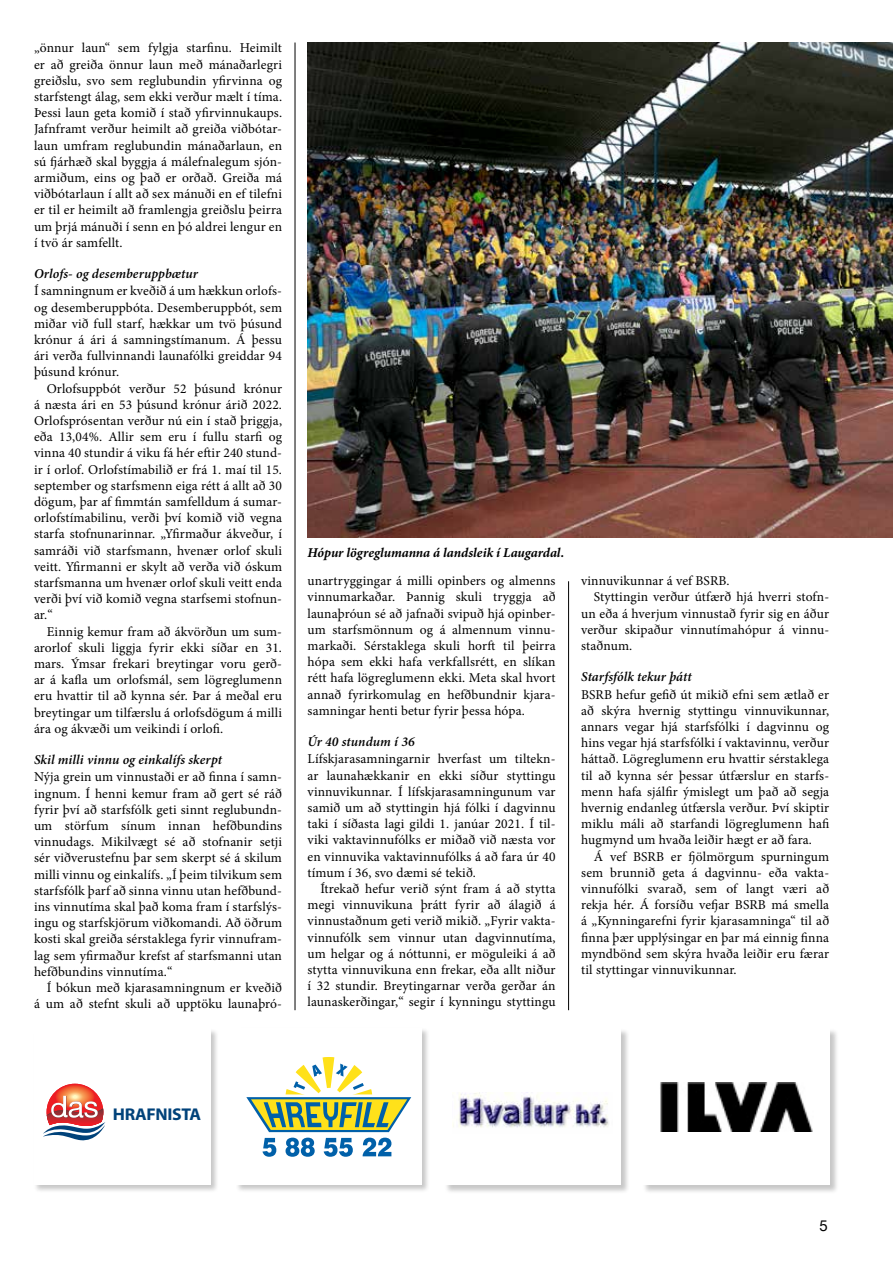
<style>
.page{position:relative;width:893px;height:1263px;background:#fff}
.page>*{position:absolute;margin:0;border:0;box-sizing:border-box;transform-origin:0 0}
.t1{font:700 17.1px "Myriad Pro";letter-spacing:-.015em;color:#00427a;scale:1.04 1}
.t2{font:15px "Helvetica Neue";color:#000}
.t3{font:13.5px/16.2px "Minion Pro";letter-spacing:.01em;color:#000;text-align:justify}
.t4{font:italic 600 13.5px "Minion Pro";letter-spacing:.005em;color:#000}
.t5{font:italic 700 13.5px "Minion Pro";letter-spacing:-.005em;color:#000}
</style>
<div class="page">
<div style="left:34px;top:1028px;width:185px;height:165px;background:#000;opacity:.22"></div>
<div style="left:34px;top:1028px;width:176px;height:156px;background:#fff"></div>
<svg style="left:43px;top:1084px;width:62px;height:57px"></svg>
<div style="left:444px;top:1028px;width:186px;height:166px;background:#000;opacity:.22"></div>
<div style="left:445px;top:1028px;width:176px;height:157px;background:#fff"></div>
<div style="left:642px;top:1028px;width:197px;height:166px;background:#000;opacity:.22"></div>
<div style="left:643px;top:1028px;width:187px;height:157px;background:#fff"></div>
<img style="left:660px;top:1082px;width:153px;height:49px">
<div style="left:236px;top:1027px;width:195px;height:166px;background:#000;opacity:.22"></div>
<div style="left:236px;top:1028px;width:185px;height:156px;background:#fff"></div>
<svg style="left:246px;top:1057px;width:165px;height:100px"></svg>
<img style="left:453px;top:1093px;width:156px;height:35px">
<img style="left:308px;top:43px;width:585px;height:494px">
<hr style="left:295px;top:43px;width:1px;height:967px;background:#000">
<hr style="left:568px;top:581px;width:1px;height:429px;background:#000">
<p class="t3" style="left:34px;top:40px;width:250px">„önnur laun“ sem fylgja starfinu. Heimilt er að greiða önnur laun með mánaðarlegri greiðslu, svo sem reglubundin yfirvinna og starfstengt álag, sem ekki verður mælt í tíma.<br>Þessi laun geta komið í stað yfirvinnukaups.<br>Jafnframt verður heimilt að greiða viðbótar&shy;laun umfram reglubundin mánaðarlaun, en sú fjárhæð skal byggja á málefnalegum sjón&shy;armiðum, eins og það er orðað. Greiða má viðbótarlaun í allt að sex mánuði en ef tilefni er til er heimilt að framlengja greiðslu þeirra um þrjá mánuði í senn en þó aldrei lengur en í tvö ár samfellt.</p>
<p class="t4" style="left:34px;top:264px;width:166px">Orlofs- og desemberuppbætur</p>
<p class="t3" style="left:34px;top:283px;width:250px">Í samningnum er kveðið á um hækkun orlofs&shy;og desemberuppbóta. Desemberuppbót, sem miðar við full starf, hækkar um tvö þúsund krónur á ári á samningstímanum. Á þessu ári verða fullvinnandi launafólki greiddar 94 þúsund krónur.</p>
<p class="t3" style="left:34px;top:380px;width:250px;text-indent:13px">Orlofsuppbót verður 52 þúsund krónur á næsta ári en 53 þúsund krónur árið 2022.<br>Orlofsprósentan verður nú ein í stað þriggja, eða 13,04%. Allir sem eru í fullu starfi og vinna 40 stundir á viku fá hér eftir 240 stund&shy;ir í orlof. Orlofstímabilið er frá 1. maí til 15. september og starfsmenn eiga rétt á allt að 30 dögum, þar af fimmtán samfelldum á sumar&shy;orlofstímabilinu, verði því komið við vegna starfa stofnunarinnar. „Yfirmaður ákveður, í samráði við starfsmann, hvenær orlof skuli veitt. Yfirmanni er skylt að verða við óskum starfsmanna um hvenær orlof skuli veitt enda verði því við komið vegna starfsemi stofnun&shy;ar.“</p>
<p class="t3" style="left:34px;top:623px;width:250px;text-indent:13px">Einnig kemur fram að ákvörðun um sum&shy;arorlof skuli liggja fyrir ekki síðar en 31. mars. Ýmsar frekari breytingar voru gerð&shy;ar á kafla um orlofsmál, sem lögreglumenn eru hvattir til að kynna sér. Þar á meðal eru breytingar um tilfærslu á orlofsdögum á milli ára og ákvæði um veikindi í orlofi.</p>
<p class="t4" style="left:34px;top:750px;width:190px">Skil milli vinnu og einkalífs skerpt</p>
<p class="t3" style="left:34px;top:769px;width:250px">Nýja grein um vinnustaði er að finna í samn&shy;ingnum. Í henni kemur fram að gert sé ráð fyrir því að starfsfólk geti sinnt reglubundn&shy;um störfum sínum innan hefðbundins vinnudags. Mikilvægt sé að stofnanir setji sér viðverustefnu þar sem skerpt sé á skilum milli vinnu og einkalífs. „Í þeim tilvikum sem starfsfólk þarf að sinna vinnu utan hefðbund&shy;ins vinnutíma skal það koma fram í starfslýs&shy;ingu og starfskjörum viðkomandi. Að öðrum kosti skal greiða sérstaklega fyrir vinnufram&shy;lag sem yfirmaður krefst af starfsmanni utan hefðbundins vinnutíma.“</p>
<p class="t3" style="left:34px;top:980px;width:250px;text-align:right">Í bókun með kjarasamningnum er kveðið<br>á um að stefnt skuli að upptöku launaþró-</p>
<p class="t5" style="left:308px;top:542px;width:258px">Hópur lögreglumanna á landsleik í Laugardal.</p>
<p class="t3" style="left:308px;top:573px;width:250px">unartryggingar á milli opinbers og almenns vinnumarkaðar. Þannig skuli tryggja að launaþróun sé að jafnaði svipuð hjá opinber&shy;um starfsmönnum og á almennum vinnu&shy;markaði. Sérstaklega skuli horft til þeirra hópa sem ekki hafa verkfallsrétt, en slíkan rétt hafa lögreglumenn ekki. Meta skal hvort annað fyrirkomulag en hefðbundnir kjara&shy;samningar henti betur fyrir þessa hópa.</p>
<p class="t4" style="left:308px;top:732px;width:109px">Úr 40 stundum í 36</p>
<p class="t3" style="left:308px;top:751px;width:250px">Lífskjarasamningarnir hverfast um tiltekn&shy;ar launahækkanir en ekki síður styttingu vinnuvikunnar. Í lífskjarasamningunum var samið um að styttingin hjá fólki í dagvinnu taki í síðasta lagi gildi 1. janúar 2021. Í til&shy;viki vaktavinnufólks er miðað við næsta vor en vinnuvika vaktavinnufólks á að fara úr 40 tímum í 36, svo dæmi sé tekið.</p>
<p class="t3" style="left:308px;top:881px;width:250px;text-indent:13px">Ítrekað hefur verið sýnt fram á að stytta megi vinnuvikuna þrátt fyrir að álagið á vinnustaðnum geti verið mikið. „Fyrir vakta&shy;vinnufólk sem vinnur utan dagvinnutíma, um helgar og á nóttunni, er möguleiki á að stytta vinnuvikuna enn frekar, eða allt niður í 32 stundir. Breytingarnar verða gerðar án launaskerðingar,“ segir í kynningu styttingu</p>
<p class="t3" style="left:581px;top:573px;width:150px">vinnuvikunnar á vef BSRB.</p>
<p class="t3" style="left:594px;top:589px;width:237px">Styttingin verður útfærð hjá hverri stofn-</p>
<p class="t3" style="left:581px;top:605px;width:250px">un eða á hverjum vinnustað fyrir sig en áður</p>
<p class="t3" style="left:581px;top:621px;width:250px">verður skipaður vinnutímahópur á vinnu-</p>
<p class="t3" style="left:581px;top:638px;width:53px">staðnum.</p>
<p class="t4" style="left:581px;top:667px;width:112px">Starfsfólk tekur þátt</p>
<p class="t3" style="left:581px;top:686px;width:250px">BSRB hefur gefið út mikið efni sem ætlað er að skýra hvernig styttingu vinnuvikunnar, annars vegar hjá starfsfólki í dagvinnu og hins vegar hjá starfsfólki í vaktavinnu, verður háttað. Lögreglumenn eru hvattir sérstaklega til að kynna sér þessar útfærslur en starfs&shy;menn hafa sjálfir ýmislegt um það að segja hvernig endanleg útfærsla verður. Því skiptir miklu máli að starfandi lögreglumenn hafi hugmynd um hvaða leiðir hægt er að fara.</p>
<p class="t3" style="left:581px;top:848px;width:250px;text-indent:13px">Á vef BSRB er fjölmörgum spurningum sem brunnið geta á dagvinnu- eða vakta&shy;vinnufólki svarað, sem of langt væri að rekja hér. Á forsíðu vefjar BSRB má smella á „Kynningarefni fyrir kjarasamninga“ til að finna þær upplýsingar en þar má einnig finna myndbönd sem skýra hvaða leiðir eru færar til styttingar vinnuvikunnar.</p>
<p class="t1" style="left:113px;top:1103px;width:87px">HRAFNISTA</p>
<p class="t2" style="left:819px;top:1215px;width:10px">5</p>
</div>
